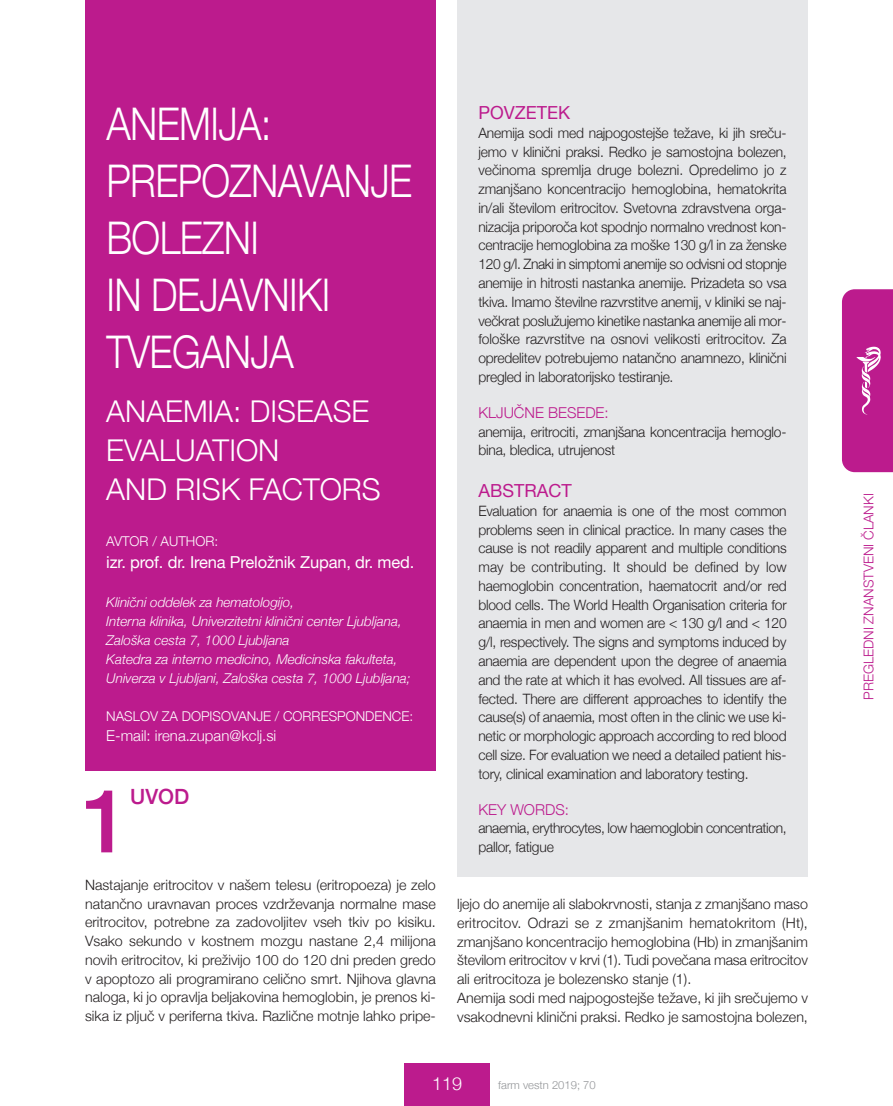
<style>
.page{position:relative;width:893px;height:1106px;background:#fff}
.page>*{position:absolute;margin:0;border:0;box-sizing:border-box;transform-origin:0 0}
.t1{font:500 88.2px "Helvetica Neue";color:#bc1b8d}
.t2{font:300 45px/57px "Helvetica Neue";letter-spacing:-.015em;color:#fff;scale:.86 1}
.t3{font:300 30px/39px "Helvetica Neue";color:#fff}
.t4{font:500 21px "Helvetica Neue";color:#bc1b8d}
.t5{font:18px "Helvetica Neue";color:#bc1b8d}
.t6{font:300 18px "Helvetica Neue";color:#fff}
.t7{font:16.5px "Helvetica Neue";letter-spacing:-.01em;color:#fff}
.t8{font:300 15px "Helvetica Neue";color:#fff}
.t9{font:300 15px "Helvetica Neue";color:#bc1b8d}
.t10{font:300 14.25px/18.8px "Helvetica Neue";letter-spacing:-.005em;color:#231f20;text-align:justify}
.t11{font:300 14.25px/18.8px "Helvetica Neue";letter-spacing:-.025em;color:#231f20}
.t12{font:italic 300 13.5px/18.9px "Helvetica Neue";color:#fff}
.t13{font:300 13.5px "Helvetica Neue";color:#fff}
.t14{font:300 13.5px "Helvetica Neue";color:#bc1b8d}
.t15{font:300 11.25px "Helvetica Neue";color:#939598}
</style>
<div class="page">
<div style="left:405px;top:1063px;width:85px;height:43px;background:#bc1b8d"></div>
<svg style="left:842px;top:289px;width:51px;height:183px"></svg>
<div style="left:85px;top:0;width:351px;height:771px;background:#bc1b8d"></div>
<div style="left:457px;top:0;width:351px;height:876px;background:#e6e7e9"></div>
<h2 class="t2" style="left:106px;top:95px;width:357px">ANEMIJA:<br>PREPOZNAVANJE<br>BOLEZNI<br>IN DEJAVNIKI<br>TVEGANJA</h2>
<h3 class="t3" style="left:106px;top:391px;width:276px">ANAEMIA: DISEASE<br>EVALUATION<br>AND RISK FACTORS</h3>
<p class="t13" style="left:106px;top:533px;width:113px">AVTOR / AUTHOR:</p>
<p class="t7" style="left:106px;top:552px;width:309px">izr. prof. dr. Irena Preložnik Zupan, dr. med.</p>
<p class="t12" style="left:106px;top:592px;width:306px">Klinični oddelek za hematologijo,<br>Interna klinika, Univerzitetni klinični center Ljubljana, Zaloška cesta 7, 1000 Ljubljana<br>Katedra za interno medicino, Medicinska fakulteta, Univerza v Ljubljani, Zaloška cesta 7, 1000 Ljubljana;</p>
<p class="t13" style="left:106px;top:707px;width:308px">NASLOV ZA DOPISOVANJE / CORRESPONDENCE:</p>
<p class="t8" style="left:106px;top:727px;width:172px">E-mail: irena.zupan@kclj.si</p>
<h1 class="t1" style="left:81px;top:766px;width:51px">1</h1>
<h3 class="t4" style="left:130px;top:784px;width:61px">UVOD</h3>
<p class="t10" style="left:85px;top:875px;width:352px">Nastajanje eritrocitov v našem telesu (eritropoeza) je zelo natančno uravnavan proces vzdrževanja normalne mase eritrocitov, potrebne za zadovoljitev vseh tkiv po kisiku.<br>Vsako sekundo v kostnem mozgu nastane 2,4 milijona novih eritrocitov, ki preživijo 100 do 120 dni preden gredo v apoptozo ali programirano celično smrt. Njihova glavna naloga, ki jo opravlja beljakovina hemoglobin, je prenos ki&shy;sika iz pljuč v periferna tkiva. Različne motnje lahko pripe-</p>
<p class="t5" style="left:478px;top:102px;width:93px">POVZETEK</p>
<p class="t10" style="left:478px;top:123px;width:310px">Anemija sodi med najpogostejše težave, ki jih sreču&shy;jemo v klinični praksi. Redko je samostojna bolezen, večinoma spremlja druge bolezni. Opredelimo jo z zmanjšano koncentracijo hemoglobina, hematokrita in/ali številom eritrocitov. Svetovna zdravstvena orga&shy;nizacija priporoča kot spodnjo normalno vrednost kon&shy;centracije hemoglobina za moške 130 g/l in za ženske 120 g/l. Znaki in simptomi anemije so odvisni od stopnje anemije in hitrosti nastanka anemije. Prizadeta so vsa tkiva. Imamo številne razvrstitve anemij, v kliniki se naj&shy;večkrat poslužujemo kinetike nastanka anemije ali mor&shy;fološke razvrstitve na osnovi velikosti eritrocitov. Za opredelitev potrebujemo natančno anamnezo, klinični pregled in laboratorijsko testiranje.</p>
<p class="t9" style="left:478px;top:403px;width:132px">KLJUČNE BESEDE:</p>
<p class="t10" style="left:478px;top:422px;width:310px">anemija, eritrociti, zmanjšana koncentracija hemoglo&shy;bina, bledica, utrujenost</p>
<p class="t5" style="left:478px;top:480px;width:95px">ABSTRACT</p>
<p class="t10" style="left:478px;top:501px;width:310px">Evaluation for anaemia is one of the most common problems seen in clinical practice. In many cases the cause is not readily apparent and multiple conditions may be contributing. It should be defined by low haemoglobin concentration, haematocrit and/or red blood cells. The World Health Organisation criteria for anaemia in men and women are &lt; 130 g/l and &lt; 120 g/l, respectively. The signs and symptoms induced by anaemia are dependent upon the degree of anaemia and the rate at which it has evolved. All tissues are af&shy;fected. There are different approaches to identify the cause(s) of anaemia, most often in the clinic we use ki&shy;netic or morphologic approach according to red blood cell size. For evaluation we need a detailed patient his&shy;tory, clinical examination and laboratory testing.</p>
<p class="t9" style="left:478px;top:800px;width:92px">KEY WORDS:</p>
<p class="t11" style="left:478px;top:818px;width:310px">anaemia, erythrocytes, low haemoglobin concentration, pallor, fatigue</p>
<p class="t10" style="left:457px;top:894px;width:352px;text-align:left">ljejo do anemije ali slabokrvnosti, stanja z zmanjšano maso eritrocitov. Odrazi se z zmanjšanim hematokritom (Ht), zmanjšano koncentracijo hemoglobina (Hb) in zmanjšanim številom eritrocitov v krvi (1). Tudi povečana masa eritrocitov ali eritrocitoza je bolezensko stanje (1).<br>Anemija sodi med najpogostejše težave, ki jih srečujemo v vsakodnevni klinični praksi. Redko je samostojna bolezen,</p>
<p class="t6" style="left:432px;top:1072px;width:32px">119</p>
<p class="t15" style="left:498px;top:1078px;width:99px">farm vestn 2019; 70</p>
<p class="t14" style="left:860px;top:700px;width:208px;rotate:-90deg">PREGLEDNI ZNANSTVENI ČLANKI</p>
</div>
